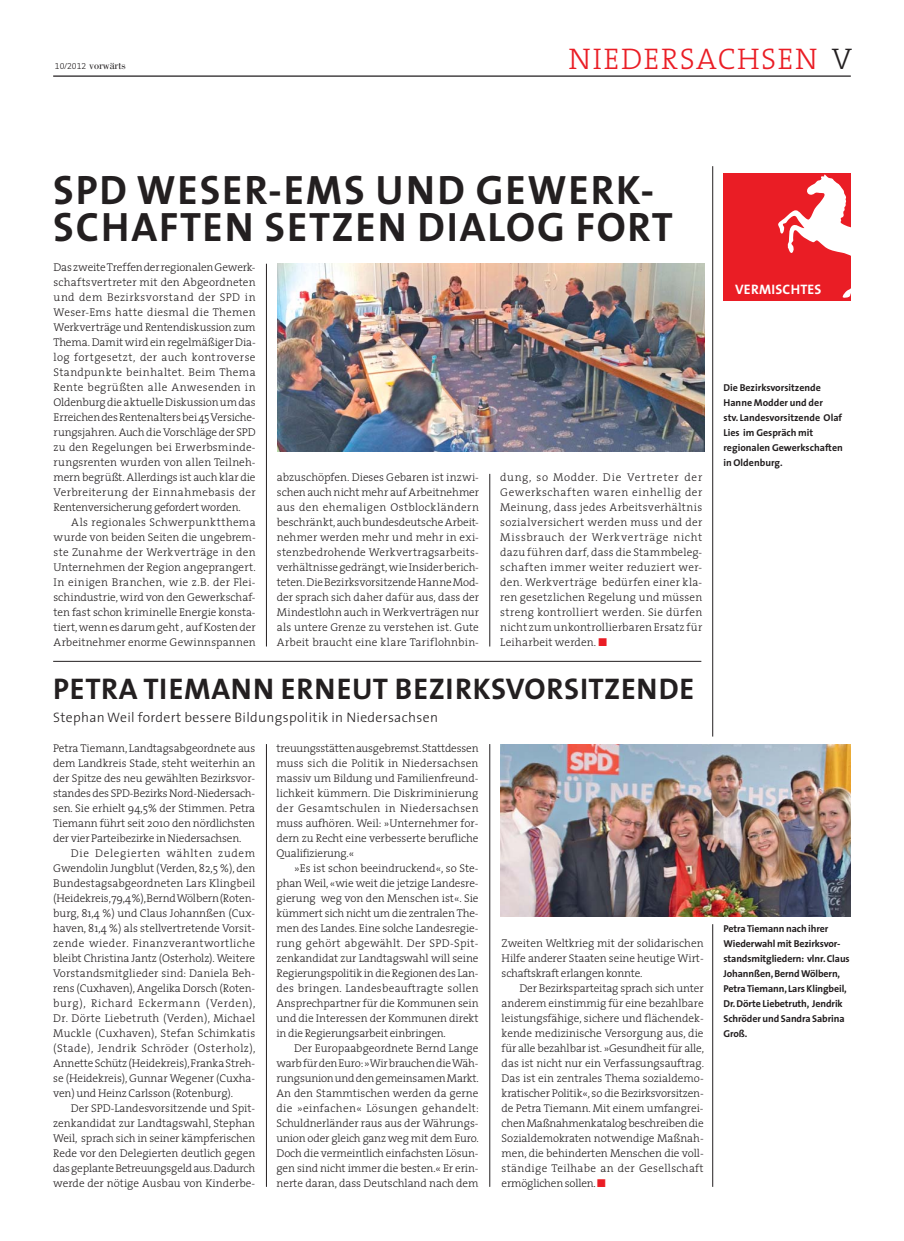
<style>
.page{position:relative;width:904px;height:1241px;background:#fff}
.page>*{position:absolute;margin:0;border:0;box-sizing:border-box;transform-origin:0 0}
.t1{font:700 41.25px/37.5px "The Sans";letter-spacing:.045em;color:#231f20}
.t2{font:30px "The Sans Bold Caps";letter-spacing:.025em;color:#231f20}
.t3{font:30px "The Serif Light Caps";letter-spacing:.05em;color:#ea1d25}
.t4{font:300 13.75px "The Sans";letter-spacing:.025em;color:#231f20}
.t5{font:700 13.75px "The Sans";letter-spacing:.02em;color:#fff}
.t6{font:300 11.25px/15px "The Serif";letter-spacing:-.005em;color:#231f20;text-align:justify}
.t7{font:11.25px "Bodoni";color:#231f20}
.t8{font:700 10px/15px "The Sans";letter-spacing:-.01em;color:#231f20}
.s1{font-family:"The Serif Light Expert";font-size:8.75px}
.s2{color:#231f20}
.s3{color:#ea1d25}
</style>
<div class="page">
<hr style="left:53px;top:75px;width:797px;height:2px;background:#231f20">
<hr style="left:266px;top:264px;width:1px;height:382px;background:#231f20">
<hr style="left:266px;top:744px;width:1px;height:442px;background:#231f20">
<hr style="left:712px;top:924px;width:1px;height:262px;background:#231f20">
<hr style="left:712px;top:166px;width:1px;height:570px;background:#231f20">
<hr style="left:489px;top:744px;width:1px;height:442px;background:#231f20">
<hr style="left:489px;top:474px;width:1px;height:172px;background:#231f20">
<div style="left:723px;top:174px;width:127px;height:127px;background:#ea1d25"></div>
<svg style="left:778px;top:174px;width:72px;height:124px"></svg>
<hr style="left:53px;top:661px;width:648px;height:1px;background:#231f20">
<img style="left:500px;top:744px;width:350px;height:172px">
<img style="left:277px;top:264px;width:427px;height:187px">
<p class="t7" style="left:55px;top:61px;width:72px"><span class="s1">10/2012</span> vorwärts</p>
<h2 class="t3" style="left:568px;top:41px;width:285px">NIEDERSACHSEN <span class="s2">V</span></h2>
<h1 class="t1" style="left:53px;top:172px;width:621px">SPD WESER-EMS UND GEWERK-<br>SCHAFTEN SETZEN DIALOG FORT</h1>
<p class="t6" style="left:54px;top:260px;width:204px">Das zweite Treffen der regionalen Gewerk&shy;schaftsvertreter mit den Abgeordneten und dem Bezirksvorstand der SPD in Weser-Ems hatte diesmal die Themen Werkverträge und Rentendiskussion zum Thema. Damit wird ein regelmäßiger Dia&shy;log fortgesetzt, der auch kontroverse Standpunkte beinhaltet. Beim Thema Rente begrüßten alle Anwesenden in Oldenburg die aktuelle Diskussion um das Erreichen des Rentenalters bei 45 Versiche&shy;rungsjahren. Auch die Vorschläge der SPD zu den Regelungen bei Erwerbsminde&shy;rungsrenten wurden von allen Teilneh&shy;mern begrüßt. Allerdings ist auch klar die Verbreiterung der Einnahmebasis der Rentenversicherung gefordert worden.</p>
<p class="t6" style="left:54px;top:515px;width:204px;text-indent:18px">Als regionales Schwerpunktthema wurde von beiden Seiten die ungebrem&shy;ste Zunahme der Werkverträge in den Unternehmen der Region angeprangert.<br>In einigen Branchen, wie z.B. der Flei&shy;schindustrie, wird von den Gewerkschaf&shy;ten fast schon kriminelle Energie konsta&shy;tiert, wenn es darum geht , auf Kosten der Arbeitnehmer enorme Gewinnspannen</p>
<p class="t6" style="left:277px;top:470px;width:204px">abzuschöpfen. Dieses Gebaren ist inzwi&shy;schen auch nicht mehr auf Arbeitnehmer aus den ehemaligen Ostblockländern beschränkt, auch bundesdeutsche Arbeit&shy;nehmer werden mehr und mehr in exi&shy;stenzbedrohende Werkvertragsarbeits&shy;verhältnisse gedrängt, wie Insider berich&shy;teten. Die Bezirksvorsitzende Hanne Mod&shy;der sprach sich daher dafür aus, dass der Mindestlohn auch in Werkverträgen nur als untere Grenze zu verstehen ist. Gute Arbeit braucht eine klare Tariflohnbin-</p>
<p class="t6" style="left:500px;top:470px;width:204px">dung, so Modder. Die Vertreter der Gewerkschaften waren einhellig der Meinung, dass jedes Arbeitsverhältnis sozialversichert werden muss und der Missbrauch der Werkverträge nicht dazu führen darf, dass die Stammbeleg&shy;schaften immer weiter reduziert wer&shy;den. Werkverträge bedürfen einer kla&shy;ren gesetzlichen Regelung und müssen streng kontrolliert werden. Sie dürfen nicht zum unkontrollierbaren Ersatz für Leiharbeit werden. <span class="s3">■</span></p>
<h2 class="t2" style="left:53px;top:671px;width:642px">PETRA TIEMANN ERNEUT BEZIRKSVORSITZENDE</h2>
<p class="t4" style="left:53px;top:711px;width:386px">Stephan Weil fordert bessere Bildungspolitik in Niedersachsen</p>
<p class="t6" style="left:53px;top:740px;width:203px">Petra Tiemann, Landtagsabgeordnete aus dem Landkreis Stade, steht weiterhin an der Spitze des neu gewählten Bezirksvor&shy;standes des SPD-Bezirks Nord-Niedersach&shy;sen. Sie erhielt 94,5% der Stimmen. Petra Tiemann führt seit 2010 den nördlichsten der vier Parteibezirke in Niedersachsen.</p>
<p class="t6" style="left:53px;top:845px;width:204px;text-indent:18px">Die Delegierten wählten zudem Gwendolin Jungblut (Verden, 82,5 %), den Bundestagsabgeordneten Lars Klingbeil (Heidekreis, 79,4 %), Bernd Wölbern (Roten&shy;burg, 81,4 %) und Claus Johannßen (Cux&shy;haven, 81,4 %) als stellvertretende Vorsit&shy;zende wieder. Finanzverantwortliche bleibt Christina Jantz (Osterholz). Weitere Vorstandsmitglieder sind: Daniela Beh&shy;rens (Cuxhaven), Angelika Dorsch (Roten&shy;burg), Richard Eckermann (Verden), Dr. Dörte Liebetruth (Verden), Michael Muckle (Cuxhaven), Stefan Schimkatis (Stade), Jendrik Schröder (Osterholz), Annette Schütz (Heidekreis), Franka Streh&shy;se (Heidekreis), Gunnar Wegener (Cuxha&shy;ven) und Heinz Carlsson (Rotenburg).</p>
<p class="t6" style="left:53px;top:1100px;width:203px;text-indent:18px">Der SPD-Landesvorsitzende und Spit&shy;zenkandidat zur Landtagswahl, Stephan Weil, sprach sich in seiner kämpferischen Rede vor den Delegierten deutlich gegen das geplante Betreuungsgeld aus. Dadurch werde der nötige Ausbau von Kinderbe-</p>
<p class="t6" style="left:276px;top:740px;width:203px">treuungsstätten ausgebremst. Stattdessen muss sich die Politik in Niedersachsen massiv um Bildung und Familienfreund&shy;lichkeit kümmern. Die Diskriminierung der Gesamtschulen in Niedersachsen muss aufhören. Weil: »Unternehmer for&shy;dern zu Recht eine verbesserte berufliche Qualifizierung.«</p>
<p class="t6" style="left:276px;top:860px;width:204px;text-indent:18px">»Es ist schon beeindruckend«, so Ste&shy;phan Weil, «wie weit die jetzige Landesre&shy;gierung weg von den Menschen ist«. Sie kümmert sich nicht um die zentralen The&shy;men des Landes. Eine solche Landesregie&shy;rung gehört abgewählt. Der SPD-Spit&shy;zenkandidat zur Landtagswahl will seine Regierungspolitik in die Regionen des Lan&shy;des bringen. Landesbeauftragte sollen Ansprechpartner für die Kommunen sein und die Interessen der Kommunen direkt in die Regierungsarbeit einbringen.</p>
<p class="t6" style="left:276px;top:1040px;width:204px;text-indent:18px">Der Europaabgeordnete Bernd Lange warb für den Euro: »Wir brauchen die Wäh&shy;rungsunion und den gemeinsamen Markt.<br>An den Stammtischen werden da gerne die »einfachen« Lösungen gehandelt:<br>Schuldnerländer raus aus der Währungs&shy;union oder gleich ganz weg mit dem Euro.<br>Doch die vermeintlich einfachsten Lösun&shy;gen sind nicht immer die besten.« Er erin&shy;nerte daran, dass Deutschland nach dem</p>
<p class="t6" style="left:501px;top:935px;width:203px">Zweiten Weltkrieg mit der solidarischen Hilfe anderer Staaten seine heutige Wirt&shy;schaftskraft erlangen konnte.</p>
<p class="t6" style="left:501px;top:980px;width:204px;text-indent:18px">Der Bezirksparteitag sprach sich unter anderem einstimmig für eine bezahlbare leistungsfähige, sichere und flächendek&shy;kende medizinische Versorgung aus, die für alle bezahlbar ist. »Gesundheit für alle, das ist nicht nur ein Verfassungsauftrag.<br>Das ist ein zentrales Thema sozialdemo&shy;kratischer Politik«, so die Bezirksvorsitzen&shy;de Petra Tiemann. Mit einem umfangrei&shy;chen Maßnahmenkatalog beschreiben die Sozialdemokraten notwendige Maßnah&shy;men, die behinderten Menschen die voll&shy;ständige Teilhabe an der Gesellschaft ermöglichen sollen. <span class="s3">■</span></p>
<p class="t5" style="left:735px;top:282px;width:88px">VERMISCHTES</p>
<p class="t8" style="left:723px;top:380px;width:121px">Die Bezirksvorsitzende<br>Hanne Modder und der<br>stv. Landesvorsitzende Olaf<br>Lies im Gespräch mit regionalen Gewerkschaften in Oldenburg.</p>
<p class="t8" style="left:723px;top:920px;width:128px">Petra Tiemann nach ihrer<br>Wiederwahl mit Bezirksvor&shy;standsmitgliedern: vlnr. Claus<br>Johannßen, Bernd Wölbern,<br>Petra Tiemann, Lars Klingbeil,<br>Dr. Dörte Liebetruth, Jendrik<br>Schröder und Sandra Sabrina<br>Groß.</p>
</div>
